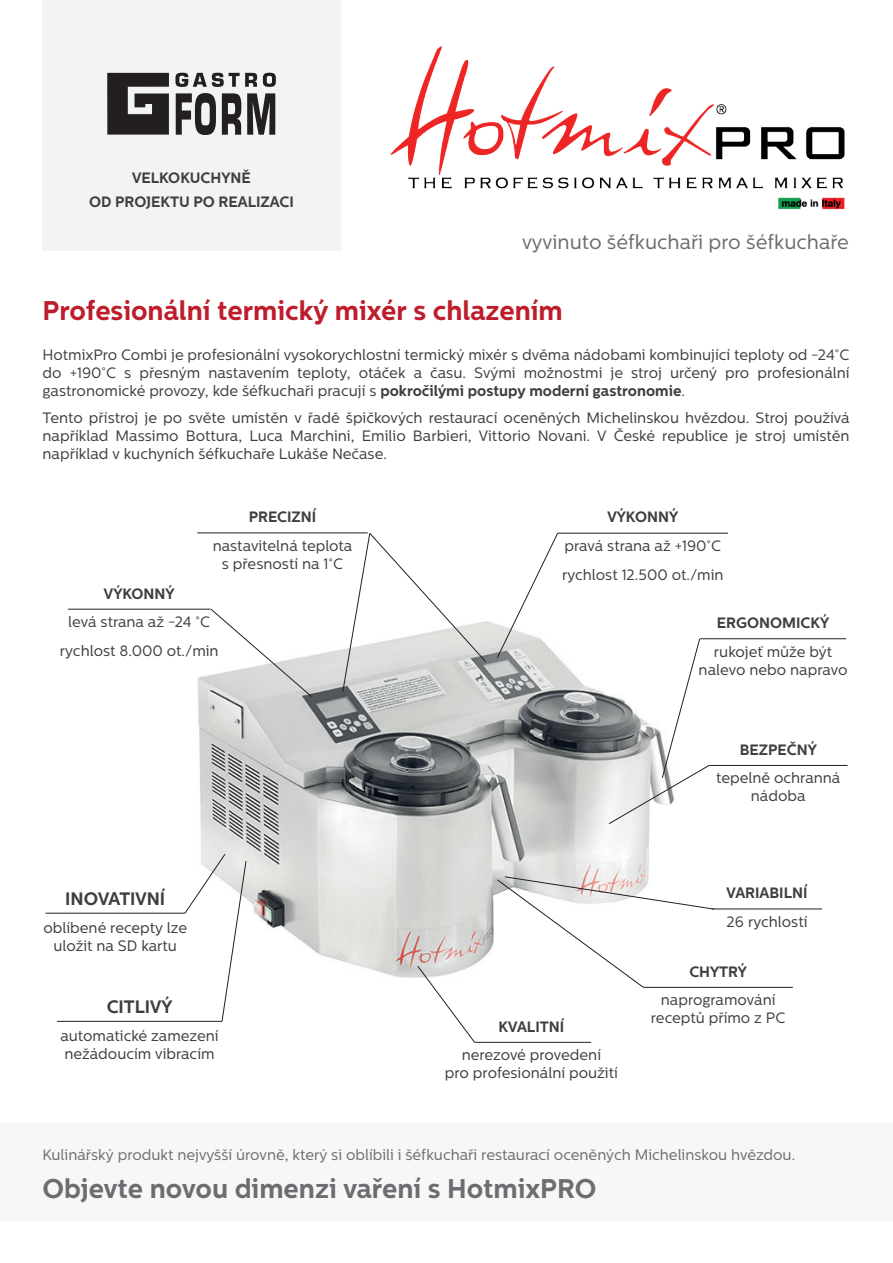
<style>
.page{position:relative;width:893px;height:1263px;background:#fff}
.page>*{position:absolute;margin:0;border:0;box-sizing:border-box;transform-origin:0 0}
.t1{font:700 27px "Centrale Sans";color:#be1d2c}
.t2{font:700 27px "Centrale Sans";color:#6c6d70}
.t3{font:20.1px "Centrale Sans";color:#6c6d70}
.t4{font:700 18px "Centrale Sans";color:#3e3e3f}
.t5{font:15px/18px "Centrale Sans";color:#3e3e3f;text-align:center}
.t6{font:700 15px/24px "Centrale Sans";color:#3e3e3f;text-align:center}
.t7{font:15px "Centrale Sans";color:#6c6d70}
.s1{font-weight:700}
</style>
<div class="page">
<div style="left:0;top:1123px;width:893px;height:97px;background:#f2f3f4"></div>
<div style="left:43px;top:0;width:298px;height:251px;background:#f2f3f4"></div>
<svg style="left:107px;top:73px;width:62px;height:62px;background:#434041"></svg>
<svg style="left:176px;top:93px;width:40px;height:42px"></svg>
<svg style="left:222px;top:93px;width:19px;height:42px"></svg>
<svg style="left:247px;top:93px;width:28px;height:42px"></svg>
<svg style="left:175px;top:73px;width:82px;height:14px"></svg>
<svg style="left:263px;top:73px;width:13px;height:14px"></svg>
<img style="left:390px;top:46px;width:455px;height:164px">
<img style="left:169px;top:608px;width:481px;height:370px">
<svg style="left:342px;top:533px;width:144px;height:159px"></svg>
<hr style="left:197px;top:533px;width:171px;height:1px;background:#231f20">
<hr style="left:709px;top:765px;width:139px;height:1px;background:#231f20">
<hr style="left:46px;top:913px;width:139px;height:1px;background:#231f20">
<svg style="left:184px;top:853px;width:62px;height:169px"></svg>
<hr style="left:57px;top:1021px;width:165px;height:1px;background:#231f20">
<hr style="left:700px;top:638px;width:146px;height:1px;background:#231f20">
<svg style="left:609px;top:638px;width:101px;height:186px"></svg>
<hr style="left:475px;top:1042px;width:116px;height:1px;background:#231f20">
<svg style="left:417px;top:965px;width:58px;height:78px"></svg>
<hr style="left:558px;top:533px;width:170px;height:1px;background:#231f20">
<svg style="left:497px;top:533px;width:61px;height:125px"></svg>
<hr style="left:712px;top:909px;width:110px;height:1px;background:#231f20">
<hr style="left:643px;top:987px;width:150px;height:1px;background:#231f20">
<svg style="left:497px;top:876px;width:217px;height:112px"></svg>
<svg style="left:210px;top:609px;width:102px;height:88px"></svg>
<hr style="left:68px;top:609px;width:143px;height:1px;background:#231f20">
<p class="t6" style="left:89px;top:165px;width:206px">VELKOKUCHYNĚ<br>OD PROJEKTU PO REALIZACI</p>
<h2 class="t3" style="left:522px;top:231px;width:328px">vyvinuto šéfkuchaři pro šéfkuchaře</h2>
<h1 class="t1" style="left:43px;top:295px;width:522px">Profesionální termický mixér s chlazením</h1>
<p class="t5" style="left:43px;top:346px;width:809px;text-align:justify">HotmixPro Combi je profesionální vysokorychlostní termický mixér s dvěma nádobami kombinující teploty od -24°C do +190°C s přesným nastavením teploty, otáček a času. Svými možnostmi je stroj určený pro profesionální gastronomické provozy, kde šéfkuchaři pracují s <span class="s1">pokročilými postupy moderní gastronomie</span>.</p>
<p class="t5" style="left:43px;top:409px;width:809px;text-align:justify">Tento přístroj je po světe umístěn v řadě špičkových restaurací oceněných Michelinskou hvězdou. Stroj používá například Massimo Bottura, Luca Marchini, Emilio Barbieri, Vittorio Novani. V České republice je stroj umístěn například v kuchyních šéfkuchaře Lukáše Nečase.</p>
<p class="t6" style="left:249px;top:505px;width:69px">PRECIZNÍ</p>
<p class="t5" style="left:213px;top:536px;width:141px">nastavitelná teplota s přesností na 1°C</p>
<p class="t6" style="left:104px;top:581px;width:72px">VÝKONNÝ</p>
<p class="t5" style="left:60px;top:607px;width:160px;line-height:28.5px">levá strana až -24 °C rychlost 8.000 ot./min</p>
<p class="t4" style="left:65px;top:888px;width:101px">INOVATIVNÍ</p>
<p class="t5" style="left:43px;top:919px;width:145px">oblíbené recepty lze uložit na SD kartu</p>
<p class="t4" style="left:107px;top:996px;width:67px">CITLIVÝ</p>
<p class="t5" style="left:60px;top:1027px;width:160px;text-align:left">automatické zamezení nežádoucím vibracím</p>
<p class="t6" style="left:607px;top:505px;width:72px">VÝKONNÝ</p>
<p class="t5" style="left:562px;top:531px;width:163px;line-height:28.5px;text-align:left">pravá strana až +190°C rychlost 12.500 ot./min</p>
<p class="t6" style="left:717px;top:611px;width:114px">ERGONOMICKÝ</p>
<p class="t5" style="left:699px;top:642px;width:150px">rukojeť může být nalevo nebo napravo</p>
<p class="t6" style="left:499px;top:1014px;width:67px">KVALITNÍ</p>
<p class="t5" style="left:445px;top:1046px;width:174px">nerezové provedení<br>pro profesionální použití</p>
<p class="t6" style="left:740px;top:737px;width:79px">BEZPEČNÝ</p>
<p class="t5" style="left:716px;top:769px;width:126px">tepelně ochranná nádoba</p>
<p class="t6" style="left:727px;top:881px;width:82px">VARIABILNÍ</p>
<p class="t5" style="left:727px;top:912px;width:82px">26 rychlostí</p>
<p class="t6" style="left:689px;top:959px;width:59px">CHYTRÝ</p>
<p class="t5" style="left:651px;top:991px;width:136px">naprogramování receptů přímo z PC</p>
<p class="t7" style="left:43px;top:1146px;width:754px">Kulinářský produkt nejvyšší úrovně, který si oblíbili i šéfkuchaři restaurací oceněných Michelinskou hvězdou.</p>
<h1 class="t2" style="left:43px;top:1172px;width:555px">Objevte novou dimenzi vaření s HotmixPRO</h1>
</div>
